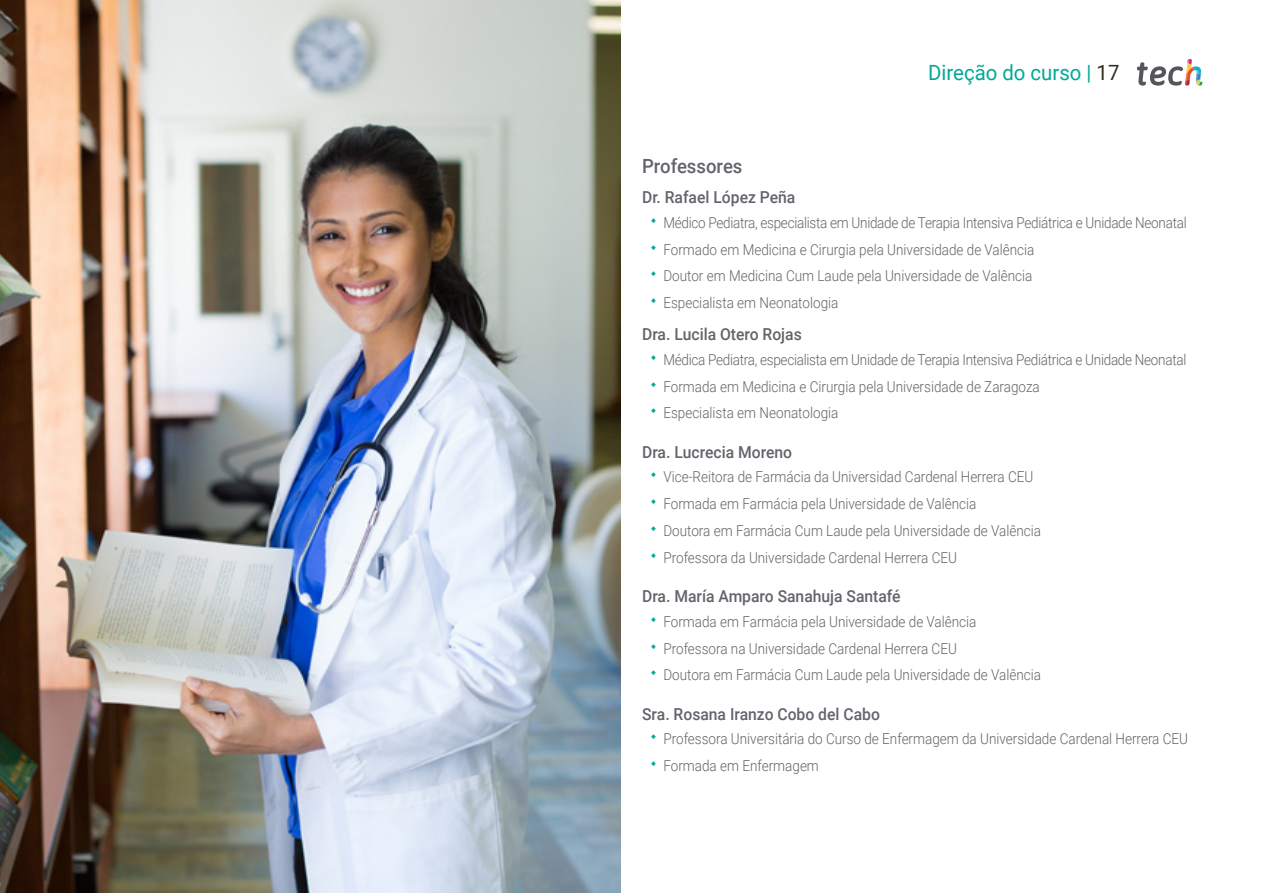
<style>
.page{position:relative;width:1263px;height:893px;background:#fff}
.page>*{position:absolute;margin:0;border:0;box-sizing:border-box;transform-origin:0 0}
.t1{font:21px "Roboto";color:#00a996}
.t2{font:500 19.5px "Roboto";color:#61646a;scale:.95 1}
.t3{font:500 16.5px "Roboto";color:#61646a;scale:.95 1}
.t4{font:300 15px/26.7px "Roboto";color:#61646a;scale:.9 1}
.t5{font:300 15px/26.7px "Roboto";letter-spacing:-.02em;color:#61646a;scale:.9 1}
.s1{color:#312e20}
</style>
<div class="page">
<svg style="left:1137px;top:59px;width:65px;height:27px"></svg>
<img style="left:0;top:0;width:621px;height:893px">
<h2 class="t2" style="left:642px;top:153px;width:107px">Professores</h2>
<h1 class="t1" style="left:928px;top:57px;width:193px">Direção do curso | <span class="s1">17</span></h1>
<p class="t3" style="left:642px;top:186px;width:163px">Dr. Rafael López Peña</p>
<p class="t4" style="left:663px;top:209px;width:583px">Médico Pediatra, especialista em Unidade de Terapia Intensiva Pediátrica e Unidade Neonatal Formado em Medicina e Cirurgia pela Universidade de Valência<br>Doutor em Medicina Cum Laude pela Universidade de Valência<br>Especialista em Neonatologia</p>
<p class="t3" style="left:642px;top:323px;width:170px">Dra. Lucila Otero Rojas</p>
<p class="t5" style="left:663px;top:346px;width:583px">Médica Pediatra, especialista em Unidade de Terapia Intensiva Pediátrica e Unidade Neonatal<br>Formada em Medicina e Cirurgia pela Universidade de Zaragoza<br>Especialista em Neonatologia</p>
<p class="t3" style="left:642px;top:440px;width:159px">Dra. Lucrecia Moreno</p>
<p class="t4" style="left:663px;top:463px;width:421px">Vice-Reitora de Farmácia da Universidad Cardenal Herrera CEU Formada em Farmácia pela Universidade de Valência<br>Doutora em Farmácia Cum Laude pela Universidade de Valência Professora da Universidade Cardenal Herrera CEU</p>
<p class="t3" style="left:642px;top:585px;width:274px">Dra. María Amparo Sanahuja Santafé</p>
<p class="t4" style="left:663px;top:608px;width:421px">Formada em Farmácia pela Universidade de Valência<br>Professora na Universidade Cardenal Herrera CEU<br>Doutora em Farmácia Cum Laude pela Universidade de Valência</p>
<p class="t3" style="left:642px;top:702px;width:252px">Sra. Rosana Iranzo Cobo del Cabo</p>
<p class="t4" style="left:663px;top:725px;width:584px">Professora Universitária do Curso de Enfermagem da Universidade Cardenal Herrera CEU<br>Formada em Enfermagem</p>
</div>
